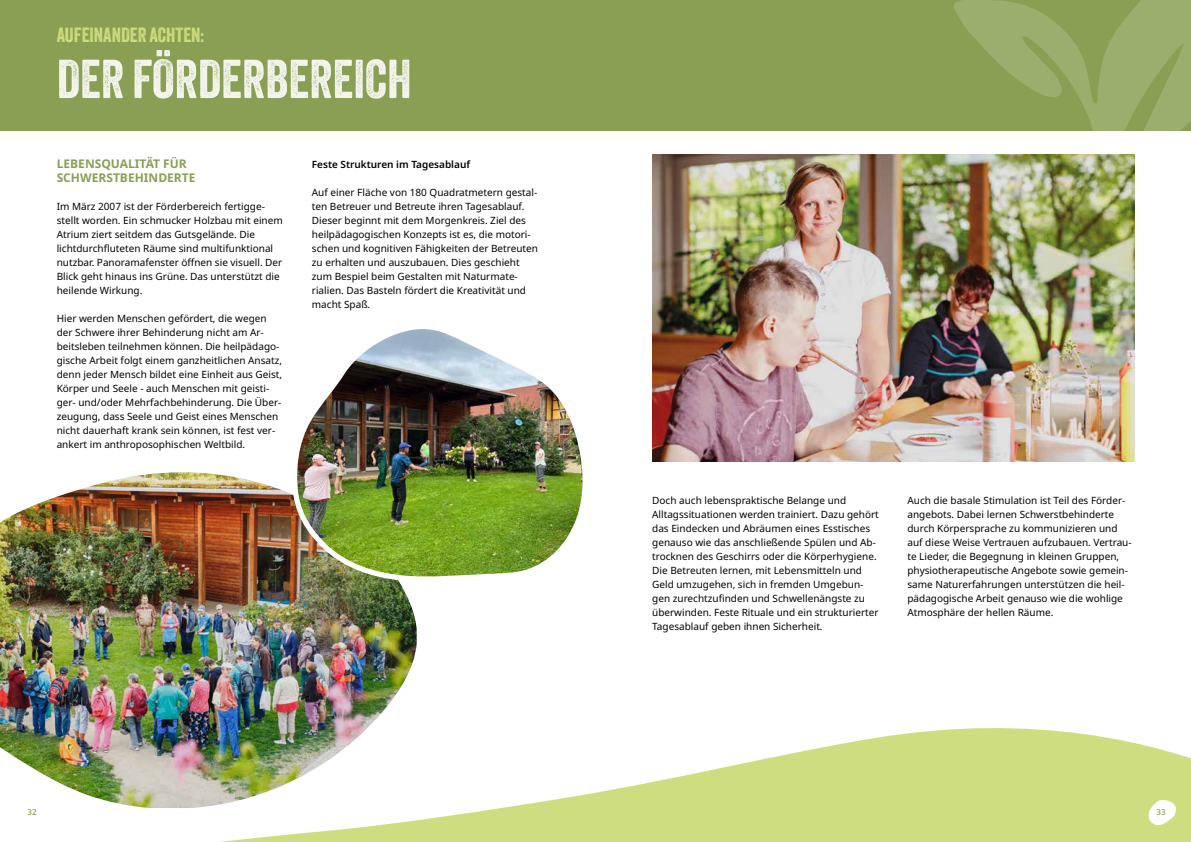
<style>
.page{position:relative;width:1191px;height:842px;background:#fff}
.page>*{position:absolute;margin:0;border:0;box-sizing:border-box;transform-origin:0 0}
.t1{font:53px "Veneer";color:#f3f5ed}
.t2{font:20px "Veneer";color:#cedd7f}
.t3{font:700 12px/14px "Noto Sans";color:#889f54}
.t4{font:10px/14px "Noto Sans";color:#010202}
.t5{font:600 10px "Noto Sans";color:#010202}
.t6{font:500 8px "Noto Sans";color:#889f54}
</style>
<div class="page">
<div style="left:0;top:0;width:1191px;height:130px;background:#889f54"></div>
<svg style="left:952px;top:0;width:239px;height:217px"></svg>
<img style="left:652px;top:154px;width:482px;height:307px">
<img style="left:0;top:472px;width:417px;height:336px">
<svg style="left:154px;top:687px;width:1037px;height:155px"></svg>
<img style="left:287px;top:329px;width:296px;height:257px">
<svg style="left:1148px;top:799px;width:28px;height:27px"></svg>
<svg style="left:21px;top:799px;width:24px;height:9px"></svg>
<h2 class="t2" style="left:57px;top:23px;width:149px">AUFEINANDER ACHTEN:</h2>
<h1 class="t1" style="left:57px;top:47px;width:356px">DER FÖRDERBEREICH</h1>
<p class="t3" style="left:57px;top:157px;width:140px">LEBENSQUALITÄT FÜR<br>SCHWERSTBEHINDERTE</p>
<p class="t4" style="left:57px;top:200px;width:228px">Im März 2007 ist der Förderbereich fertigge&shy;stellt worden. Ein schmucker Holzbau mit einem Atrium ziert seitdem das Gutsgelände. Die lichtdurchfluteten Räume sind multifunktional nutzbar. Panoramafenster öffnen sie visuell. Der Blick geht hinaus ins Grüne. Das unterstützt die heilende Wirkung.</p>
<p class="t4" style="left:57px;top:312px;width:227px">Hier werden Menschen gefördert, die wegen der Schwere ihrer Behinderung nicht am Ar&shy;beitsleben teilnehmen können. Die heilpädago&shy;gische Arbeit folgt einem ganzheitlichen Ansatz, denn jeder Mensch bildet eine Einheit aus Geist, Körper und Seele - auch Menschen mit geisti&shy;ger- und/oder Mehrfachbehinderung. Die Über&shy;zeugung, dass Seele und Geist eines Menschen nicht dauerhaft krank sein können, ist fest ver&shy;ankert im anthroposophischen Weltbild.</p>
<p class="t5" style="left:312px;top:159px;width:160px">Feste Strukturen im Tagesablauf</p>
<p class="t4" style="left:312px;top:186px;width:228px">Auf einer Fläche von 180 Quadratmetern gestal&shy;ten Betreuer und Betreute ihren Tagesablauf.<br>Dieser beginnt mit dem Morgenkreis. Ziel des heilpädagogischen Konzepts ist es, die motori&shy;schen und kognitiven Fähigkeiten der Betreuten zu erhalten und auszubauen. Dies geschieht zum Bespiel beim Gestalten mit Naturmate&shy;rialien. Das Basteln fördert die Kreativität und macht Spaß.</p>
<p class="t4" style="left:652px;top:494px;width:228px">Doch auch lebenspraktische Belange und Alltagssituationen werden trainiert. Dazu gehört das Eindecken und Abräumen eines Esstisches genauso wie das anschließende Spülen und Ab&shy;trocknen des Geschirrs oder die Körperhygiene.<br>Die Betreuten lernen, mit Lebensmitteln und Geld umzugehen, sich in fremden Umgebun&shy;gen zurechtzufinden und Schwellenängste zu überwinden. Feste Rituale und ein strukturierter Tagesablauf geben ihnen Sicherheit.</p>
<p class="t4" style="left:907px;top:494px;width:226px">Auch die basale Stimulation ist Teil des Förder&shy;angebots. Dabei lernen Schwerstbehinderte durch Körpersprache zu kommunizieren und auf diese Weise Vertrauen aufzubauen. Vertrau&shy;te Lieder, die Begegnung in kleinen Gruppen, physiotherapeutische Angebote sowie gemein&shy;same Naturerfahrungen unterstützen die heil&shy;pädagogische Arbeit genauso wie die wohlige Atmosphäre der hellen Räume.</p>
<p class="t6" style="left:28px;top:808px;width:11px">32</p>
<p class="t6" style="left:1156px;top:808px;width:11px">33</p>
</div>
